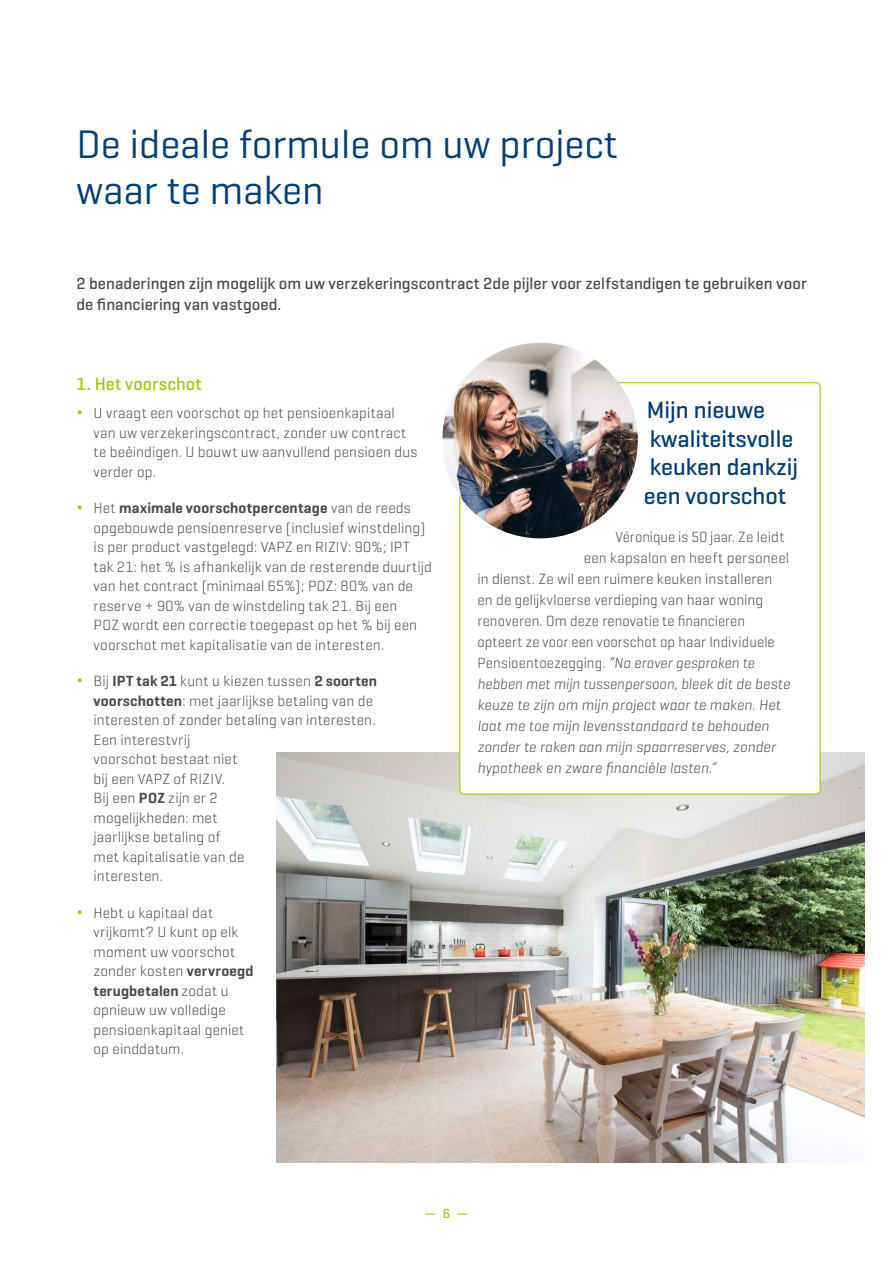
<style>
.page{position:relative;width:893px;height:1263px;background:#fff}
.page>*{position:absolute;margin:0;border:0;box-sizing:border-box;transform-origin:0 0}
.t1{font:40.5px/46.5px "Geogrotesque";color:#003e77}
.t2{font:500 24px/28.5px "Geogrotesque";color:#003e77}
.t3{font:500 18px "Geogrotesque";letter-spacing:.005em;color:#a2c613}
.t4{font:500 16.5px/21px "Geogrotesque";letter-spacing:.005em;color:#494948}
.t5{font:300 15px/19.5px "Geogrotesque";letter-spacing:.01em;color:#494948}
.t6{font:italic 300 15px "Geogrotesque";letter-spacing:.005em;color:#494948}
.t7{font:500 13.5px "Geogrotesque";color:#a2c613}
.s1{font-size:18px;color:#a2c613}
.s2{font-weight:600}
.s3{font-style:normal}
</style>
<div class="page">
<img style="left:276px;top:753px;width:589px;height:409px">
<div style="left:460px;top:383px;width:360px;height:411px;background:#fff;border-radius:4px"></div>
<img style="left:442px;top:343px;width:196px;height:195px;border-radius:98px">
<h1 class="t1" style="left:77px;top:120px;width:543px">De ideale formule om uw project waar te maken</h1>
<p class="t4" style="left:77px;top:272px;width:732px">2 benaderingen zijn mogelijk om uw verzekeringscontract 2de pijler voor zelfstandigen te gebruiken voor de financiering van vastgoed.</p>
<p class="t3" style="left:77px;top:373px;width:127px">1. Het voorschot</p>
<p class="t5" style="left:94px;top:403px;width:325px;text-indent:-17px"><span class="s1">¬</span> U vraagt een voorschot op het pensioenkapitaal van uw verzekeringscontract, zonder uw contract te beëindigen. U bouwt uw aanvullend pensioen dus verder op.</p>
<p class="t5" style="left:94px;top:498px;width:340px;text-indent:-17px"><span class="s1">¬</span> Het <span class="s2">maximale voorschotpercentage</span> van de reeds opgebouwde pensioenreserve (inclusief winstdeling) is per product vastgelegd: VAPZ en RIZIV: 90%; IPT tak 21: het % is afhankelijk van de resterende duurtijd van het contract (minimaal 65%); POZ: 80% van de reserve + 90% van de winstdeling tak 21. Bij een<br>POZ wordt een correctie toegepast op het % bij een voorschot met kapitalisatie van de interesten.</p>
<p class="t5" style="left:94px;top:671px;width:285px;text-indent:-17px"><span class="s1">¬</span> Bij <span class="s2">IPT tak 21</span> kunt u kiezen tussen <span class="s2">2 soorten voorschotten</span>: met jaarlijkse betaling van de interesten of zonder betaling van interesten.<br>Een interestvrij<br>voorschot bestaat niet<br>bij een VAPZ of RIZIV.<br>Bij een <span class="s2">POZ</span> zijn er 2<br>mogelijkheden: met<br>jaarlijkse betaling of<br>met kapitalisatie van de<br>interesten.</p>
<p class="t5" style="left:94px;top:902px;width:162px;text-indent:-17px"><span class="s1">¬</span> Hebt u kapitaal dat vrijkomt? U kunt op elk moment uw voorschot zonder kosten <span class="s2">vervroegd terugbetalen</span> zodat u opnieuw uw volledige pensioenkapitaal geniet op einddatum.</p>
<h2 class="t2" style="left:644px;top:395px;width:156px">Mijn nieuwe kwaliteitsvolle keuken dankzij een voorschot</h2>
<p class="t5" style="left:615px;top:526px;width:171px">Véronique is 50 jaar. Ze leidt</p>
<p class="t5" style="left:584px;top:547px;width:207px">een kapsalon en heeft personeel</p>
<p class="t5" style="left:477px;top:568px;width:296px">in dienst. Ze wil een ruimere keuken installeren</p>
<p class="t5" style="left:477px;top:589px;width:288px">en de gelijkvloerse verdieping van haar woning</p>
<p class="t5" style="left:477px;top:610px;width:269px">renoveren. Om deze renovatie te financieren</p>
<p class="t5" style="left:477px;top:631px;width:299px">opteert ze voor een voorschot op haar Individuele</p>
<p class="t6" style="left:477px;top:653px;width:279px"><span class="s3">Pensioentoezegging.</span> “Na erover gesproken te</p>
<p class="t6" style="left:477px;top:674px;width:314px">hebben met mijn tussenpersoon, bleek dit de beste</p>
<p class="t6" style="left:477px;top:695px;width:305px">keuze te zijn om mijn project waar te maken. Het</p>
<p class="t6" style="left:477px;top:716px;width:293px">laat me toe mijn levensstandaard te behouden</p>
<p class="t6" style="left:477px;top:737px;width:300px">zonder te raken aan mijn spaarreserves, zonder</p>
<p class="t6" style="left:477px;top:758px;width:241px">hypotheek en zware financiële lasten.”</p>
<p class="t7" style="left:425px;top:1205px;width:45px">—6—</p>
</div>
